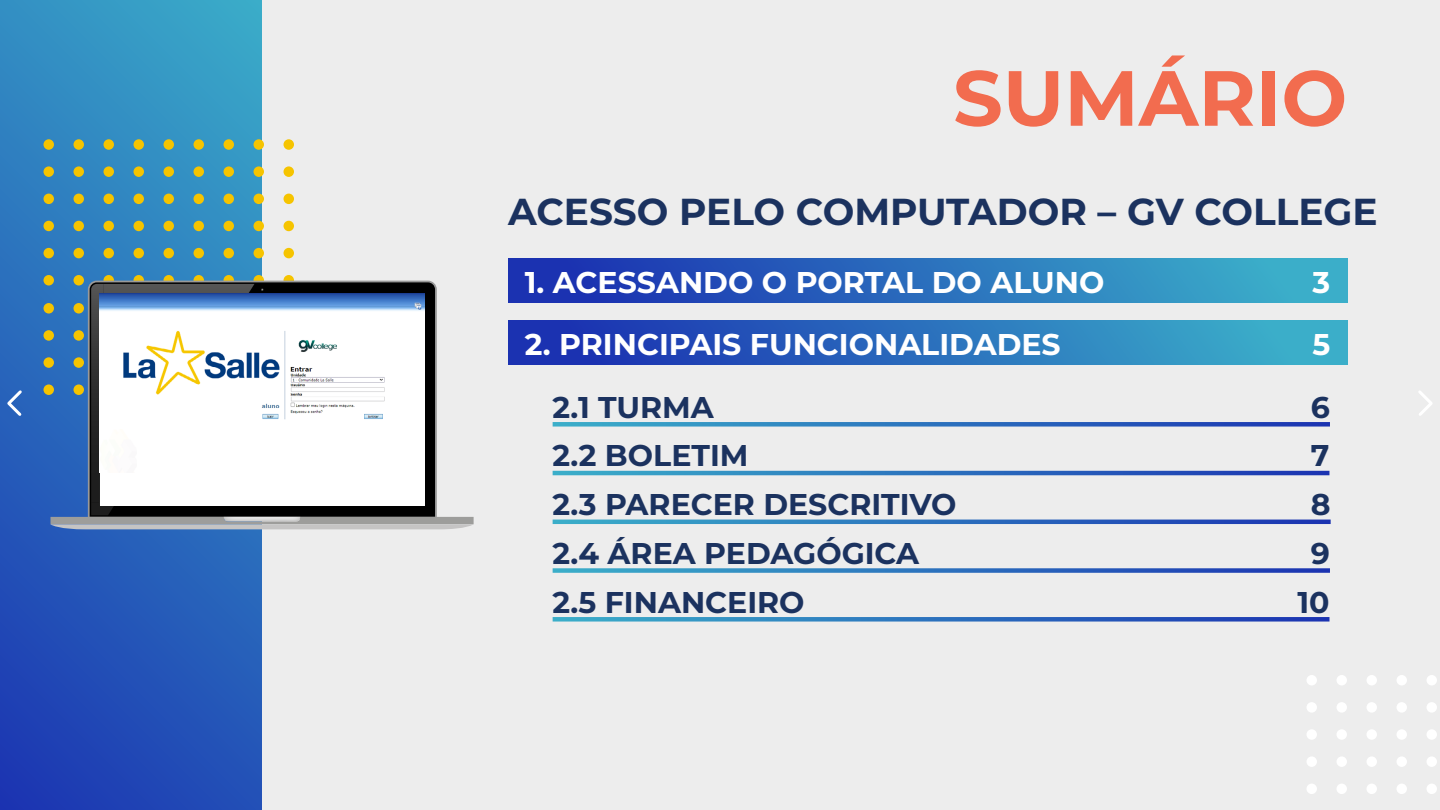
<style>
.page{position:relative;width:1440px;height:810px;background:#ededed}
.page>*{position:absolute;margin:0;border:0;box-sizing:border-box;transform-origin:0 0}
.t1{font:700 78px "Montserrat";color:#f26c4f}
.t2{font:700 37.5px "Montserrat";color:#1b325f}
.t3{font:700 30px "Montserrat";color:#1b325f}
.t4{font:700 30px "Montserrat";color:#fff}
</style>
<div class="page">
<div style="left:1307px;top:675px;width:10px;height:10px;background:#fff;border-radius:50%"></div>
<div style="left:1337px;top:675px;width:10px;height:10px;background:#fff;border-radius:50%"></div>
<div style="left:1367px;top:675px;width:10px;height:10px;background:#fff;border-radius:50%"></div>
<div style="left:1397px;top:675px;width:10px;height:10px;background:#fff;border-radius:50%"></div>
<div style="left:1427px;top:675px;width:10px;height:10px;background:#fff;border-radius:50%"></div>
<div style="left:1307px;top:702px;width:10px;height:11px;background:#fff;border-radius:50%"></div>
<div style="left:1337px;top:702px;width:10px;height:11px;background:#fff;border-radius:50%"></div>
<div style="left:1367px;top:702px;width:10px;height:11px;background:#fff;border-radius:50%"></div>
<div style="left:1397px;top:702px;width:10px;height:11px;background:#fff;border-radius:50%"></div>
<div style="left:1427px;top:702px;width:10px;height:11px;background:#fff;border-radius:50%"></div>
<div style="left:1307px;top:729px;width:10px;height:11px;background:#fff;border-radius:50%"></div>
<div style="left:1337px;top:729px;width:10px;height:11px;background:#fff;border-radius:50%"></div>
<div style="left:1367px;top:729px;width:10px;height:11px;background:#fff;border-radius:50%"></div>
<div style="left:1397px;top:729px;width:10px;height:11px;background:#fff;border-radius:50%"></div>
<div style="left:1427px;top:729px;width:10px;height:11px;background:#fff;border-radius:50%"></div>
<div style="left:1307px;top:756px;width:10px;height:11px;background:#fff;border-radius:50%"></div>
<div style="left:1337px;top:756px;width:10px;height:11px;background:#fff;border-radius:50%"></div>
<div style="left:1367px;top:756px;width:10px;height:11px;background:#fff;border-radius:50%"></div>
<div style="left:1397px;top:756px;width:10px;height:11px;background:#fff;border-radius:50%"></div>
<div style="left:1427px;top:756px;width:10px;height:11px;background:#fff;border-radius:50%"></div>
<div style="left:1307px;top:784px;width:10px;height:10px;background:#fff;border-radius:50%"></div>
<div style="left:1337px;top:784px;width:10px;height:10px;background:#fff;border-radius:50%"></div>
<div style="left:1367px;top:784px;width:10px;height:10px;background:#fff;border-radius:50%"></div>
<div style="left:1397px;top:784px;width:10px;height:10px;background:#fff;border-radius:50%"></div>
<div style="left:1427px;top:784px;width:10px;height:10px;background:#fff;border-radius:50%"></div>
<svg style="left:0;top:0;width:261px;height:810px;background:#2b6dbb"></svg>
<div style="left:508px;top:258px;width:839px;height:45px;background:linear-gradient(to right,#1828af,#3db7cb)"></div>
<div style="left:508px;top:320px;width:839px;height:44px;background:linear-gradient(to right,#1828af,#3db7cb)"></div>
<svg style="left:553px;top:422px;width:777px;height:5px;background:#3e7cc1"></svg>
<svg style="left:553px;top:471px;width:776px;height:4px;background:#2b70bd"></svg>
<svg style="left:553px;top:520px;width:778px;height:4px;background:#2b70bd"></svg>
<svg style="left:553px;top:568px;width:777px;height:5px;background:#3e7cc1"></svg>
<svg style="left:553px;top:617px;width:777px;height:5px;background:#3e7cc1"></svg>
<div style="left:44px;top:139px;width:10px;height:11px;background:#f6c400;border-radius:50%"></div>
<div style="left:74px;top:139px;width:10px;height:11px;background:#f6c400;border-radius:50%"></div>
<div style="left:104px;top:139px;width:10px;height:11px;background:#f6c400;border-radius:50%"></div>
<div style="left:134px;top:139px;width:10px;height:11px;background:#f6c400;border-radius:50%"></div>
<div style="left:164px;top:139px;width:10px;height:11px;background:#f6c400;border-radius:50%"></div>
<div style="left:194px;top:139px;width:10px;height:11px;background:#f6c400;border-radius:50%"></div>
<div style="left:224px;top:139px;width:10px;height:11px;background:#f6c400;border-radius:50%"></div>
<div style="left:254px;top:139px;width:10px;height:11px;background:#f6c400;border-radius:50%"></div>
<div style="left:284px;top:139px;width:10px;height:11px;background:#f6c400;border-radius:50%"></div>
<div style="left:44px;top:166px;width:10px;height:11px;background:#f6c400;border-radius:50%"></div>
<div style="left:74px;top:166px;width:10px;height:11px;background:#f6c400;border-radius:50%"></div>
<div style="left:104px;top:166px;width:10px;height:11px;background:#f6c400;border-radius:50%"></div>
<div style="left:134px;top:166px;width:10px;height:11px;background:#f6c400;border-radius:50%"></div>
<div style="left:164px;top:166px;width:10px;height:11px;background:#f6c400;border-radius:50%"></div>
<div style="left:194px;top:166px;width:10px;height:11px;background:#f6c400;border-radius:50%"></div>
<div style="left:224px;top:166px;width:10px;height:11px;background:#f6c400;border-radius:50%"></div>
<div style="left:254px;top:166px;width:10px;height:11px;background:#f6c400;border-radius:50%"></div>
<div style="left:284px;top:166px;width:10px;height:11px;background:#f6c400;border-radius:50%"></div>
<div style="left:44px;top:194px;width:10px;height:10px;background:#f6c400;border-radius:50%"></div>
<div style="left:74px;top:194px;width:10px;height:10px;background:#f6c400;border-radius:50%"></div>
<div style="left:104px;top:194px;width:10px;height:10px;background:#f6c400;border-radius:50%"></div>
<div style="left:134px;top:194px;width:10px;height:10px;background:#f6c400;border-radius:50%"></div>
<div style="left:164px;top:194px;width:10px;height:10px;background:#f6c400;border-radius:50%"></div>
<div style="left:194px;top:194px;width:10px;height:10px;background:#f6c400;border-radius:50%"></div>
<div style="left:224px;top:194px;width:10px;height:10px;background:#f6c400;border-radius:50%"></div>
<div style="left:254px;top:194px;width:10px;height:10px;background:#f6c400;border-radius:50%"></div>
<div style="left:284px;top:194px;width:10px;height:10px;background:#f6c400;border-radius:50%"></div>
<div style="left:44px;top:221px;width:10px;height:10px;background:#f6c400;border-radius:50%"></div>
<div style="left:74px;top:221px;width:10px;height:10px;background:#f6c400;border-radius:50%"></div>
<div style="left:104px;top:221px;width:10px;height:10px;background:#f6c400;border-radius:50%"></div>
<div style="left:134px;top:221px;width:10px;height:10px;background:#f6c400;border-radius:50%"></div>
<div style="left:164px;top:221px;width:10px;height:10px;background:#f6c400;border-radius:50%"></div>
<div style="left:194px;top:221px;width:10px;height:10px;background:#f6c400;border-radius:50%"></div>
<div style="left:224px;top:221px;width:10px;height:10px;background:#f6c400;border-radius:50%"></div>
<div style="left:254px;top:221px;width:10px;height:10px;background:#f6c400;border-radius:50%"></div>
<div style="left:284px;top:221px;width:10px;height:10px;background:#f6c400;border-radius:50%"></div>
<div style="left:44px;top:248px;width:10px;height:10px;background:#f6c400;border-radius:50%"></div>
<div style="left:74px;top:248px;width:10px;height:10px;background:#f6c400;border-radius:50%"></div>
<div style="left:104px;top:248px;width:10px;height:10px;background:#f6c400;border-radius:50%"></div>
<div style="left:134px;top:248px;width:10px;height:10px;background:#f6c400;border-radius:50%"></div>
<div style="left:164px;top:248px;width:10px;height:10px;background:#f6c400;border-radius:50%"></div>
<div style="left:194px;top:248px;width:10px;height:10px;background:#f6c400;border-radius:50%"></div>
<div style="left:224px;top:248px;width:10px;height:10px;background:#f6c400;border-radius:50%"></div>
<div style="left:254px;top:248px;width:10px;height:10px;background:#f6c400;border-radius:50%"></div>
<div style="left:284px;top:248px;width:10px;height:10px;background:#f6c400;border-radius:50%"></div>
<div style="left:44px;top:275px;width:10px;height:11px;background:#f6c400;border-radius:50%"></div>
<div style="left:74px;top:275px;width:10px;height:11px;background:#f6c400;border-radius:50%"></div>
<svg style="left:104px;top:275px;width:10px;height:11px"></svg>
<svg style="left:134px;top:275px;width:10px;height:11px"></svg>
<svg style="left:164px;top:275px;width:10px;height:11px"></svg>
<svg style="left:194px;top:275px;width:10px;height:11px"></svg>
<svg style="left:224px;top:275px;width:10px;height:11px"></svg>
<svg style="left:254px;top:275px;width:10px;height:11px"></svg>
<svg style="left:284px;top:275px;width:10px;height:11px"></svg>
<div style="left:44px;top:303px;width:10px;height:11px;background:#f6c400;border-radius:50%"></div>
<div style="left:74px;top:303px;width:10px;height:11px;background:#f6c400;border-radius:50%"></div>
<div style="left:44px;top:330px;width:10px;height:11px;background:#f6c400;border-radius:50%"></div>
<div style="left:74px;top:330px;width:10px;height:11px;background:#f6c400;border-radius:50%"></div>
<div style="left:44px;top:357px;width:10px;height:11px;background:#f6c400;border-radius:50%"></div>
<div style="left:74px;top:357px;width:10px;height:11px;background:#f6c400;border-radius:50%"></div>
<div style="left:44px;top:384px;width:10px;height:11px;background:#f6c400;border-radius:50%"></div>
<div style="left:74px;top:384px;width:10px;height:11px;background:#f6c400;border-radius:50%"></div>
<svg style="left:90px;top:282px;width:345px;height:235px;background:#050608"></svg>
<img style="left:91px;top:502px;width:23px;height:13px">
<img style="left:91px;top:284px;width:13px;height:218px">
<img style="left:104px;top:284px;width:150px;height:10px">
<svg style="left:50px;top:517px;width:424px;height:12px;background:#acadad"></svg>
<img style="left:224px;top:517px;width:76px;height:4px">
<div style="left:100px;top:294px;width:325px;height:212px;background:#fff"></div>
<img style="left:100px;top:294px;width:325px;height:126px">
<svg style="left:1418px;top:391px;width:14px;height:25px"></svg>
<svg style="left:5px;top:388px;width:20px;height:31px"></svg>
<h1 class="t1" style="left:953px;top:42px;width:396px">SUMÁRIO</h1>
<p class="t2" style="left:508px;top:185px;width:871px">ACESSO PELO COMPUTADOR – GV COLLEGE</p>
<p class="t4" style="left:525px;top:261px;width:581px">1. ACESSANDO O PORTAL DO ALUNO</p>
<p class="t4" style="left:1312px;top:261px;width:19px">3</p>
<p class="t4" style="left:525px;top:323px;width:537px">2. PRINCIPAIS FUNCIONALIDADES</p>
<p class="t4" style="left:1312px;top:323px;width:19px">5</p>
<p class="t3" style="left:553px;top:385px;width:163px">2.1 TURMA</p>
<p class="t3" style="left:1311px;top:385px;width:21px">6</p>
<p class="t3" style="left:553px;top:434px;width:197px">2.2 BOLETIM</p>
<p class="t3" style="left:1311px;top:434px;width:20px">7</p>
<p class="t3" style="left:553px;top:483px;width:405px">2.3 PARECER DESCRITIVO</p>
<p class="t3" style="left:1311px;top:483px;width:21px">8</p>
<p class="t3" style="left:553px;top:532px;width:368px">2.4 ÁREA PEDAGÓGICA</p>
<p class="t3" style="left:1311px;top:532px;width:21px">9</p>
<p class="t3" style="left:553px;top:580px;width:253px">2.5 FINANCEIRO</p>
<p class="t3" style="left:1297px;top:580px;width:34px">10</p>
</div>
